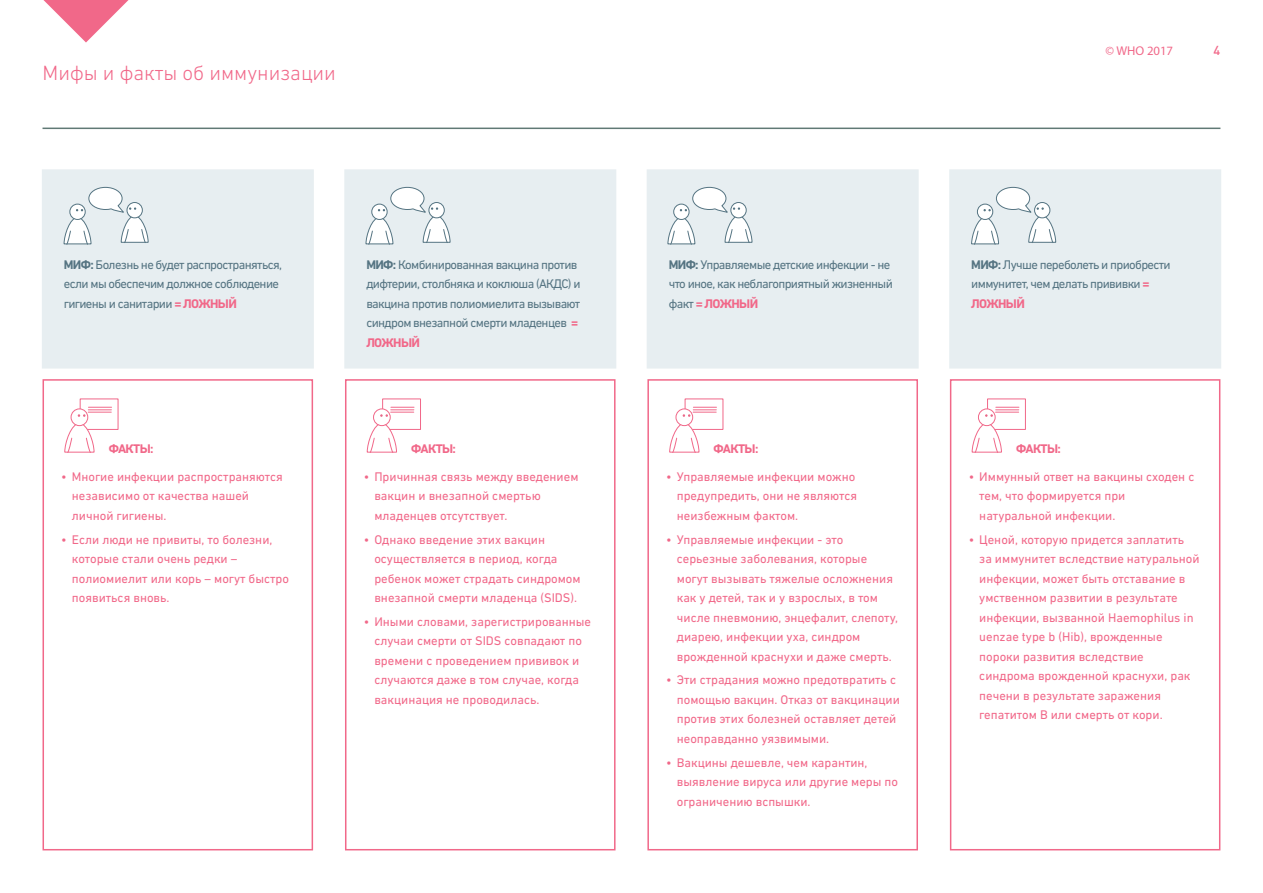
<style>
.page{position:relative;width:1263px;height:893px;background:#fff}
.page>*{position:absolute;margin:0;border:0;box-sizing:border-box;transform-origin:0 0}
.t1{font:300 21px "DIN Next CYR";color:#f16889}
.t2{font:12.75px/19.5px "DIN Next CYR";color:#f16889}
.t3{font:12.75px/19.5px "DIN Next CYR";letter-spacing:-.05em;color:#557482}
.t4{font:700 12.75px "DIN Next CYR";letter-spacing:-.05em;color:#f16889}
.t5{font:12.75px "Myriad Pro";color:#f16889}
.t6{font:500 12.75px "DIN";color:#f16889}
.s1{font-weight:700}
.s2{font-weight:700;color:#f16889}
</style>
<div class="page">
<svg style="left:43px;top:0;width:85px;height:43px"></svg>
<hr style="left:43px;top:128px;width:1177px;height:1px;background:#607975">
<div style="left:42px;top:169px;width:272px;height:200px;background:#e7eef1"></div>
<div style="left:344px;top:169px;width:272px;height:200px;background:#e7eef1"></div>
<div style="left:647px;top:169px;width:272px;height:200px;background:#e7eef1"></div>
<div style="left:43px;top:379px;width:270px;height:471px;background:#fff;border:2px solid #f16889"></div>
<div style="left:345px;top:379px;width:270px;height:471px;background:#fff;border:2px solid #f16889"></div>
<div style="left:647px;top:379px;width:271px;height:471px;background:#fff;border:2px solid #f16889"></div>
<div style="left:80px;top:399px;width:38px;height:31px;background:#fff;border:1px solid #f16889"></div>
<div style="left:71px;top:409px;width:17px;height:17px;background:#fff;border-radius:50%"></div>
<div style="left:71px;top:409px;width:17px;height:17px;border:1px solid #f16889;border-radius:50%"></div>
<svg style="left:64px;top:423px;width:31px;height:30px"></svg>
<svg style="left:78px;top:407px;width:34px;height:10px"></svg>
<div style="left:382px;top:399px;width:39px;height:31px;background:#fff;border:1px solid #f16889"></div>
<div style="left:373px;top:409px;width:17px;height:17px;background:#fff;border-radius:50%"></div>
<div style="left:373px;top:409px;width:17px;height:17px;border:1px solid #f16889;border-radius:50%"></div>
<svg style="left:367px;top:423px;width:30px;height:30px"></svg>
<svg style="left:380px;top:407px;width:34px;height:10px"></svg>
<div style="left:676px;top:409px;width:17px;height:17px;border:1px solid #f16889;border-radius:50%"></div>
<svg style="left:669px;top:423px;width:30px;height:30px"></svg>
<svg style="left:683px;top:407px;width:33px;height:10px"></svg>
<div style="left:949px;top:169px;width:272px;height:200px;background:#e7eef1"></div>
<div style="left:950px;top:379px;width:270px;height:471px;background:#fff;border:2px solid #f16889"></div>
<div style="left:987px;top:399px;width:39px;height:31px;background:#fff;border:1px solid #f16889"></div>
<div style="left:978px;top:409px;width:17px;height:17px;background:#fff;border-radius:50%"></div>
<div style="left:978px;top:409px;width:17px;height:17px;border:1px solid #f16889;border-radius:50%"></div>
<svg style="left:971px;top:423px;width:31px;height:30px"></svg>
<svg style="left:985px;top:407px;width:34px;height:10px"></svg>
<svg style="left:64px;top:187px;width:85px;height:58px"></svg>
<svg style="left:365px;top:187px;width:86px;height:58px"></svg>
<svg style="left:667px;top:187px;width:85px;height:58px"></svg>
<svg style="left:971px;top:187px;width:85px;height:58px"></svg>
<p class="t1" style="left:43px;top:60px;width:295px">Мифы и факты об иммунизации</p>
<p class="t3" style="left:64px;top:255px;width:220px"><span class="s1">МИФ:</span> Болезнь не будет распространяться, если мы обеспечим должное соблюдение гигиены и санитарии <span class="s2">= ЛОЖНЫЙ</span></p>
<p class="t3" style="left:366px;top:255px;width:216px"><span class="s1">МИФ:</span> Комбинированная вакцина против дифтерии, столбняка и коклюша (АКДС) и вакцина против полиомиелита вызывают синдром внезапной смерти младенцев <span class="s2">=<br>ЛОЖНЫЙ</span></p>
<p class="t3" style="left:669px;top:255px;width:226px"><span class="s1">МИФ:</span> Управляемые детские инфекции - не что иное, как неблагоприятный жизненный факт <span class="s2">= ЛОЖНЫЙ</span></p>
<p class="t4" style="left:109px;top:441px;width:46px">ФАКТЫ:</p>
<p class="t2" style="left:72px;top:466px;width:212px;text-indent:-11px">• Многие инфекции распространяются независимо от качества нашей личной гигиены.</p>
<p class="t2" style="left:72px;top:529px;width:218px;text-indent:-11px">• Если люди не привиты, то болезни, которые стали очень редки – полиомиелит или корь – могут быстро появиться вновь.</p>
<p class="t4" style="left:411px;top:441px;width:46px">ФАКТЫ:</p>
<p class="t2" style="left:374px;top:466px;width:206px;text-indent:-11px">• Причинная связь между введением вакцин и внезапной смертью младенцев отсутствует.</p>
<p class="t2" style="left:374px;top:529px;width:208px;text-indent:-11px">• Однако введение этих вакцин осуществляется в период, когда ребенок может страдать синдромом внезапной смерти младенца (SIDS).</p>
<p class="t2" style="left:374px;top:611px;width:218px;text-indent:-11px">• Иными словами, зарегистрированные случаи смерти от SIDS совпадают по времени с проведением прививок и случаются даже в том случае, когда вакцинация не проводилась.</p>
<p class="t4" style="left:714px;top:441px;width:46px">ФАКТЫ:</p>
<p class="t2" style="left:677px;top:466px;width:182px;text-indent:-11px">• Управляемые инфекции можно предупредить, они не являются неизбежным фактом.</p>
<p class="t2" style="left:677px;top:529px;width:223px;text-indent:-11px">• Управляемые инфекции - это серьезные заболевания, которые могут вызывать тяжелые осложнения как у детей, так и у взрослых, в том числе пневмонию, энцефалит, слепоту, диарею, инфекции уха, синдром врожденной краснухи и даже смерть.</p>
<p class="t2" style="left:677px;top:670px;width:225px;text-indent:-11px">• Эти страдания можно предотвратить с помощью вакцин. Отказ от вакцинации против этих болезней оставляет детей неоправданно уязвимыми.</p>
<p class="t2" style="left:677px;top:752px;width:223px;text-indent:-11px">• Вакцины дешевле, чем карантин, выявление вируса или другие меры по ограничению вспышки.</p>
<p class="t5" style="left:1105px;top:43px;width:69px">© WHO 2017</p>
<p class="t6" style="left:1213px;top:43px;width:8px">4</p>
<p class="t3" style="left:971px;top:255px;width:201px"><span class="s1">МИФ:</span> Лучше переболеть и приобрести иммунитет, чем делать прививки <span class="s2">=<br>ЛОЖНЫЙ</span></p>
<p class="t4" style="left:1016px;top:441px;width:46px">ФАКТЫ:</p>
<p class="t2" style="left:979px;top:466px;width:217px;text-indent:-11px">• Иммунный ответ на вакцины сходен с тем, что формируется при натуральной инфекции.</p>
<p class="t2" style="left:979px;top:529px;width:222px;text-indent:-11px">• Ценой, которую придется заплатить за иммунитет вследствие натуральной инфекции, может быть отставание в умственном развитии в результате инфекции, вызванной Haemophilus in uenzae type b (Hib), врожденные пороки развития вследствие синдрома врожденной краснухи, рак печени в результате заражения гепатитом B или смерть от кори.</p>
</div>
